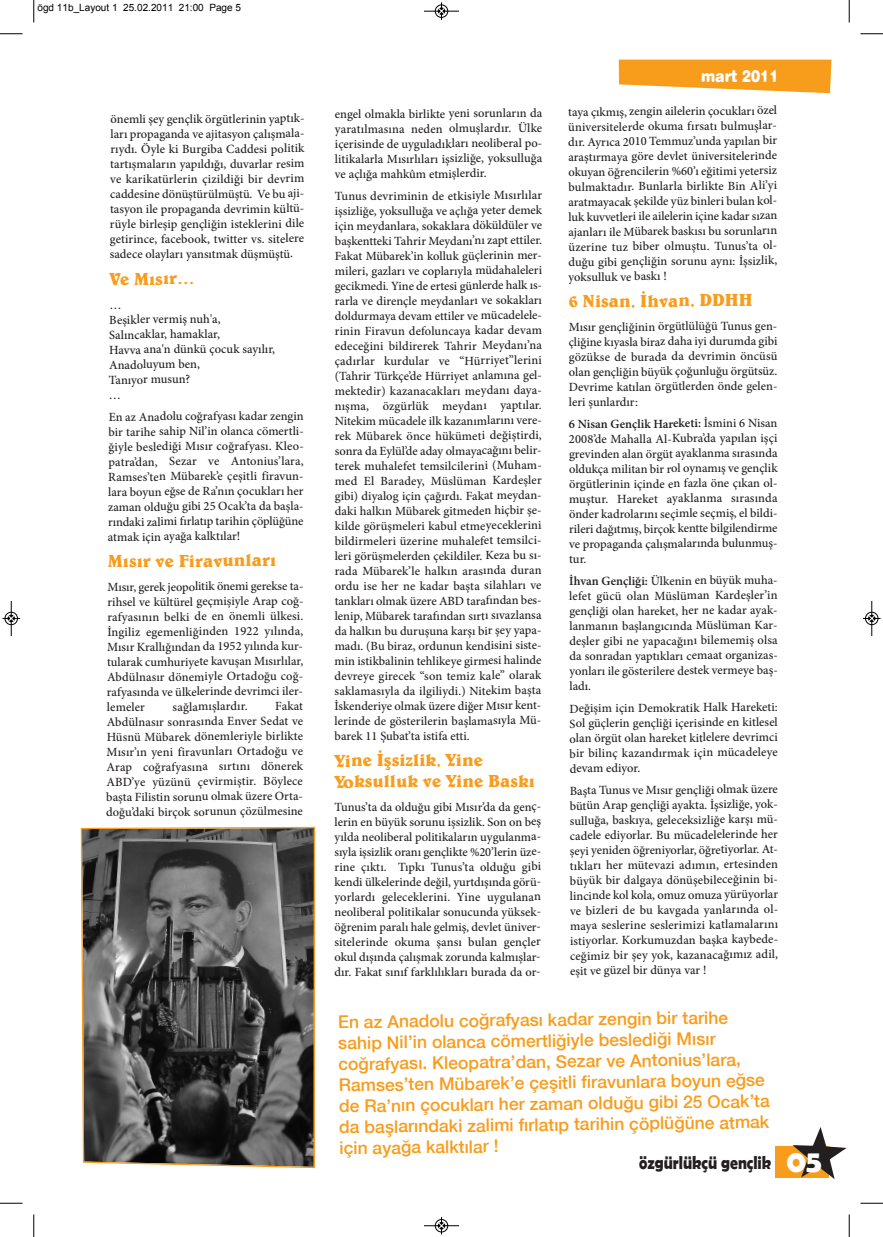
<style>
.page{position:relative;width:883px;height:1237px;background:#fff}
.page>*{position:absolute;margin:0;border:0;box-sizing:border-box;transform-origin:0 0}
.t1{font:700 18.75px "Berlin Sans FB Demi";color:#231f20;scale:.84 1}
.t2{font:500 17.5px/20.9px "Helvetica Neue LT Com";color:#f89c1c}
.t3{font:700 17.5px/20.9px "Belwe BT";letter-spacing:-.005em;color:#f89c1c}
.t4{font:16.25px "Swiss 721 BT Black Rounded";color:#fff;scale:.85 1}
.t5{font:500 12.5px/15px "Minion Pro";letter-spacing:-.005em;color:#231f20;text-align:justify}
.t6{font:10px "Arial";color:#000}
.s1{font-weight:600}
.s2{font-size:31.25px;color:#fff}
</style>
<div class="page">
<div style="left:775px;top:1146px;width:53px;height:32px;background:#f89c1c"></div>
<svg style="left:792px;top:1127px;width:54px;height:52px"></svg>
<svg style="left:618px;top:60px;width:213px;height:33px;background:#f8a939"></svg>
<svg style="left:81px;top:827px;width:234px;height:341px;background:#565452"></svg>
<svg style="left:33px;top:0;width:2px;height:22px"></svg>
<svg style="left:0;top:33px;width:22px;height:2px"></svg>
<svg style="left:848px;top:0;width:1px;height:22px"></svg>
<svg style="left:860px;top:33px;width:22px;height:2px"></svg>
<svg style="left:33px;top:1214px;width:2px;height:23px"></svg>
<svg style="left:0;top:1203px;width:22px;height:1px"></svg>
<svg style="left:848px;top:1214px;width:1px;height:23px"></svg>
<svg style="left:860px;top:1203px;width:22px;height:1px"></svg>
<hr style="left:424px;top:11px;width:35px;height:1px;background:#000">
<div style="left:435px;top:5px;width:13px;height:13px;border:1px solid #000;border-radius:50%"></div>
<svg style="left:438px;top:2px;width:6px;height:18px"></svg>
<hr style="left:424px;top:1225px;width:35px;height:1px;background:#000">
<div style="left:435px;top:1219px;width:13px;height:13px;border:1px solid #000;border-radius:50%"></div>
<div style="left:438px;top:1222px;width:7px;height:7px;background:#000;border-radius:50%"></div>
<svg style="left:438px;top:1217px;width:6px;height:17px"></svg>
<hr style="left:11px;top:601px;width:1px;height:35px;background:#000">
<div style="left:5px;top:612px;width:13px;height:13px;border:1px solid #000;border-radius:50%"></div>
<svg style="left:2px;top:615px;width:18px;height:7px"></svg>
<hr style="left:871px;top:601px;width:1px;height:35px;background:#000">
<div style="left:865px;top:612px;width:13px;height:13px;border:1px solid #000;border-radius:50%"></div>
<svg style="left:863px;top:615px;width:17px;height:7px"></svg>
<p class="t6" style="left:38px;top:2px;width:205px">ögd 11b_Layout 1 25.02.2011 21:00 Page 5</p>
<p class="t5" style="left:110px;top:112px;width:196px">önemli şey gençlik örgütlerinin yaptık&shy;ları propaganda ve ajitasyon çalışmala&shy;rıydı. Öyle ki Burgiba Caddesi politik tartışmaların yapıldığı, duvarlar resim ve karikatürlerin çizildiği bir devrim caddesine dönüştürülmüştü. Ve bu aji&shy;tasyon ile propaganda devrimin kültü&shy;rüyle birleşip gençliğin isteklerini dile getirince, facebook, twitter vs. sitelere sadece olayları yansıtmak düşmüştü.</p>
<h2 class="t3" style="left:110px;top:268px;width:87px">Ve Mısır…</h2>
<p class="t5" style="left:109px;top:298px;width:168px;text-align:left">…<br>Beşikler vermiş nuh'a,<br>Salıncaklar, hamaklar,<br>Havva ana'n dünkü çocuk sayılır,<br>Anadoluyum ben,<br>Tanıyor musun?<br>…</p>
<p class="t5" style="left:108px;top:410px;width:197px">En az Anadolu coğrafyası kadar zengin bir tarihe sahip Nil’in olanca cömertli&shy;ğiyle beslediği Mısır coğrafyası. Kleo&shy;patra’dan, Sezar ve Antonius’lara, Ramses’ten Mübarek’e çeşitli firavun&shy;lara boyun eğse de Ra’nın çocukları her zaman olduğu gibi 25 Ocak’ta da başla&shy;rındaki zalimi fırlatıp tarihin çöplüğüne atmak için ayağa kalktılar!</p>
<h2 class="t3" style="left:108px;top:550px;width:170px">Mısır ve Firavunları</h2>
<p class="t5" style="left:107px;top:580px;width:198px">Mısır, gerek jeopolitik önemi gerekse ta&shy;rihsel ve kültürel geçmişiyle Arap coğ&shy;rafyasının belki de en önemli ülkesi.<br>İngiliz egemenliğinden 1922 yılında, Mısır Krallığından da 1952 yılında kur&shy;tularak cumhuriyete kavuşan Mısırlılar, Abdülnasır dönemiyle Ortadoğu coğ&shy;rafyasında ve ülkelerinde devrimci iler&shy;lemeler</p>
<p class="t5" style="left:106px;top:699px;width:198px;text-indent:169px">Fakat Abdülnasır sonrasında Enver Sedat ve Hüsnü Mübarek dönemleriyle birlikte Mısır’ın yeni firavunları Ortadoğu ve Arap coğrafyasına sırtını dönerek ABD’ye yüzünü çevirmiştir. Böylece başta Filistin sorunu olmak üzere Orta&shy;doğu’daki birçok sorunun çözülmesine</p>
<p class="t5" style="left:172px;top:700px;width:77px">sağlamışlardır.</p>
<h3 class="t4" style="left:701px;top:66px;width:93px">mart 2011</h3>
<p class="t5" style="left:568px;top:105px;width:211px">taya çıkmış, zengin ailelerin çocukları özel üniversitelerde okuma fırsatı bulmuşlar&shy;dır. Ayrıca 2010 Temmuz’unda yapılan bir araştırmaya göre devlet üniversitelerinde okuyan öğrencilerin %60’ı eğitimi yetersiz bulmaktadır. Bunlarla birlikte Bin Ali’yi aratmayacak şekilde yüz binleri bulan kol&shy;luk kuvvetleri ile ailelerin içine kadar sızan ajanları ile Mübarek baskısı bu sorunların üzerine tuz biber olmuştu. Tunus’ta ol&shy;duğu gibi gençliğin sorunu aynı: İşsizlik, yoksulluk ve baskı !</p>
<h2 class="t3" style="left:568px;top:290px;width:186px">6 Nisan, İhvan, DDHH</h2>
<p class="t5" style="left:568px;top:320px;width:210px">Mısır gençliğinin örgütlülüğü Tunus gen&shy;çliğine kıyasla biraz daha iyi durumda gibi gözükse de burada da devrimin öncüsü olan gençliğin büyük çoğunluğu örgütsüz.<br>Devrime katılan örgütlerden önde gelen&shy;leri şunlardır:</p>
<p class="t5" style="left:569px;top:417px;width:210px"><span class="s1">6 Nisan Gençlik Hareketi:</span> İsmini 6 Nisan 2008’de Mahalla Al-Kubra’da yapılan işçi grevinden alan örgüt ayaklanma sırasında oldukça militan bir rol oynamış ve gençlik örgütlerinin içinde en fazla öne çıkan ol&shy;muştur. Hareket ayaklanma sırasında önder kadrolarını seçimle seçmiş, el bildi&shy;rileri dağıtmış, birçok kentte bilgilendirme ve propaganda çalışmalarında bulunmuş&shy;tur.</p>
<p class="t5" style="left:569px;top:574px;width:210px"><span class="s1">İhvan Gençliği:</span> Ülkenin en büyük muha&shy;lefet gücü olan Müslüman Kardeşler’in gençliği olan hareket, her ne kadar ayak&shy;lanmanın başlangıcında Müslüman Kar&shy;deşler gibi ne yapacağını bilememiş olsa da sonradan yaptıkları cemaat organizas&shy;yonları ile gösterilere destek vermeye baş&shy;ladı.</p>
<p class="t5" style="left:569px;top:701px;width:210px">Değişim için Demokratik Halk Hareketi:<br>Sol güçlerin gençliği içerisinde en kitlesel olan örgüt olan hareket kitlelere devrimci bir bilinç kazandırmak için mücadeleye devam ediyor.</p>
<p class="t5" style="left:569px;top:783px;width:210px">Başta Tunus ve Mısır gençliği olmak üzere bütün Arap gençliği ayakta. İşsizliğe, yok&shy;sulluğa, baskıya, geleceksizliğe karşı mü&shy;cadele ediyorlar. Bu mücadelelerinde her şeyi yeniden öğreniyorlar, öğretiyorlar. At&shy;tıkları her mütevazi adımın, ertesinden büyük bir dalgaya dönüşebileceğinin bi&shy;lincinde kol kola, omuz omuza yürüyorlar ve bizleri de bu kavgada yanlarında ol&shy;maya seslerine seslerimizi katlamalarını istiyorlar. Korkumuzdan başka kaybede&shy;ceğimiz bir şey yok, kazanacağımız adil, eşit ve güzel bir dünya var !</p>
<p class="t2" style="left:337px;top:1015px;width:432px;rotate:-1deg">En az Anadolu coğrafyası kadar zengin bir tarihe sahip Nil’in olanca cömertliğiyle beslediği Mısır coğrafyası. Kleopatra’dan, Sezar ve Antonius’lara, Ramses’ten Mübarek’e çeşitli fi ravunlara boyun eğse de Ra’nın çocukları her zaman olduğu gibi 25 Ocak’ta da başlarındaki zalimi fırlatıp tarihin çöplüğüne atmak için ayağa kalktılar !</p>
<p class="t5" style="left:335px;top:107px;width:209px">engel olmakla birlikte yeni sorunların da yaratılmasına neden olmuşlardır. Ülke içerisinde de uyguladıkları neoliberal po&shy;litikalarla Mısırlıları işsizliğe, yoksulluğa ve açlığa mahkûm etmişlerdir.</p>
<p class="t5" style="left:334px;top:189px;width:209px">Tunus devriminin de etkisiyle Mısırlılar işsizliğe, yoksulluğa ve açlığa yeter demek için meydanlara, sokaklara döküldüler ve başkentteki Tahrir Meydanı’nı zapt ettiler.<br>Fakat Mübarek’in kolluk güçlerinin mer&shy;mileri, gazları ve coplarıyla müdahaleleri gecikmedi. Yine de ertesi günlerde halk ıs&shy;rarla ve dirençle meydanları ve sokakları doldurmaya devam ettiler ve mücadelele&shy;rinin Firavun defoluncaya kadar devam edeceğini bildirerek Tahrir Meydanı’na çadırlar kurdular ve “Hürriyet”lerini (Tahrir Türkçe’de Hürriyet anlamına gel&shy;mektedir) kazanacakları meydanı daya&shy;nışma, özgürlük meydanı yaptılar.<br>Nitekim mücadele ilk kazanımlarını vere&shy;rek Mübarek önce hükümeti değiştirdi, sonra da Eylül’de aday olmayacağını belir&shy;terek muhalefet temsilcilerini (Muham&shy;med El Baradey, Müslüman Kardeşler gibi) diyalog için çağırdı. Fakat meydan&shy;daki halkın Mübarek gitmeden hiçbir şe&shy;kilde görüşmeleri kabul etmeyeceklerini bildirmeleri üzerine muhalefet temsilci&shy;leri görüşmelerden çekildiler. Keza bu sı&shy;rada Mübarek’le halkın arasında duran ordu ise her ne kadar başta silahları ve tankları olmak üzere ABD tarafından bes&shy;lenip, Mübarek tarafından sırtı sıvazlansa da halkın bu duruşuna karşı bir şey yapa&shy;madı. (Bu biraz, ordunun kendisini siste&shy;min istikbalinin tehlikeye girmesi halinde devreye girecek “son temiz kale” olarak saklamasıyla da ilgiliydi.) Nitekim başta İskenderiye olmak üzere diğer Mısır kent&shy;lerinde de gösterilerin başlamasıyla Mü&shy;barek 11 Şubat’ta istifa etti.</p>
<h2 class="t3" style="left:334px;top:749px;width:202px">Yine İşsizlik, Yine<br>Yoksulluk ve Yine Baskı</h2>
<p class="t5" style="left:334px;top:800px;width:208px">Tunus’ta da olduğu gibi Mısır’da da genç&shy;lerin en büyük sorunu işsizlik. Son on beş yılda neoliberal politikaların uygulanma&shy;sıyla işsizlik oranı gençlikte %20’lerin üze&shy;rine çıktı. Tıpkı Tunus’ta olduğu gibi kendi ülkelerinde değil, yurtdışında görü&shy;yorlardı geleceklerini. Yine uygulanan neoliberal politikalar sonucunda yüksek&shy;öğrenim paralı hale gelmiş, devlet üniver&shy;sitelerinde okuma şansı bulan gençler okul dışında çalışmak zorunda kalmışlar&shy;dır. Fakat sınıf farklılıkları burada da or-</p>
<h1 class="t1" style="left:639px;top:1152px;width:219px">özgürlükçü gençlik <span class="s2">05</span></h1>
</div>
